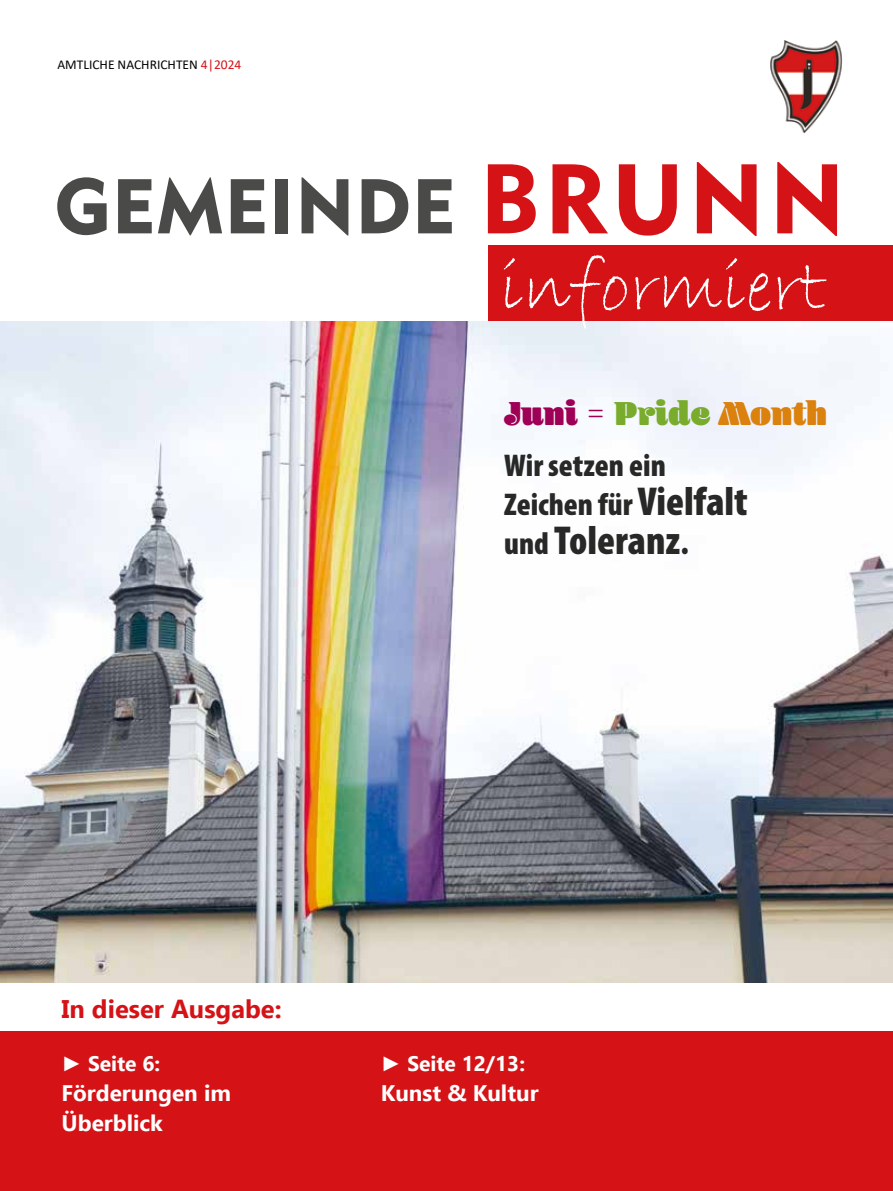
<style>
.page{position:relative;width:893px;height:1191px;background:#fff}
.page>*{position:absolute;margin:0;border:0;box-sizing:border-box;transform-origin:0 0}
.t1{font:76.5px "Geometric 415 BT Black A";letter-spacing:.01em;color:#4a4a49}
.t2{font:75px "Bradley Hand ITC";color:#fff}
.t3{font:40.5px "Myriad Variable Concept";color:#282827}
.t4{font:900 34.5px "Blenny";color:#9e0056}
.t5{font:31.5px/39px "Myriad Variable Concept";color:#282827}
.t6{font:700 25.5px "Ebrima";color:#d51317}
.t7{font:700 22.5px/30px "Ebrima";color:#fff}
.t8{font:700 21px "Ebrima";color:#fff}
.t9{font:13.5px "Calibri";color:#000}
.s1{color:#d51317}
.s2{font-size:97.5px;color:#d51317}
.s3{color:#79ac2c}
.s4{color:#db810e}
.s5{font-size:40.5px}
.s6{font-size:31.5px}
.s7{font-size:33px}
.s8{font-family:"Century Gothic";font-weight:400}
</style>
<div class="page">
<div style="left:488px;top:245px;width:405px;height:79px;background:#d51317"></div>
<img style="left:0;top:321px;width:893px;height:662px">
<img style="left:770px;top:41px;width:73px;height:92px">
<div style="left:0;top:1013px;width:893px;height:178px;background:#d51317"></div>
<div style="left:0;top:983px;width:893px;height:48px;background:#fff"></div>
<p class="t9" style="left:57px;top:55px;width:186px">AMTLICHE NACHRICHTEN <span class="s1">4|2024</span></p>
<h1 class="t1" style="left:54px;top:160px;width:792px">GEMEINDE <span class="s2">BRUNN</span></h1>
<h2 class="t2" style="left:501px;top:239px;width:328px">informiert</h2>
<h3 class="t4" style="left:504px;top:392px;width:325px">Juni = <span class="s3">Pride</span> <span class="s4">Month</span></h3>
<h3 class="t5" style="left:504px;top:445px;width:245px">Wir setzen ein<br>Zeichen für <span class="s5">Vielfalt</span></h3>
<h3 class="t3" style="left:504px;top:516px;width:186px"><span class="s6">und</span> Toleranz<span class="s7">.</span></h3>
<p class="t6" style="left:61px;top:988px;width:222px">In dieser Ausgabe:</p>
<p class="t8" style="left:61px;top:1047px;width:100px"><span class="s8">►</span> Seite 6:</p>
<p class="t7" style="left:61px;top:1077px;width:171px">Förderungen im<br>Überblick</p>
<p class="t8" style="left:381px;top:1047px;width:146px"><span class="s8">►</span> Seite 12/13:</p>
<p class="t7" style="left:381px;top:1077px;width:159px">Kunst &amp; Kultur</p>
</div>
